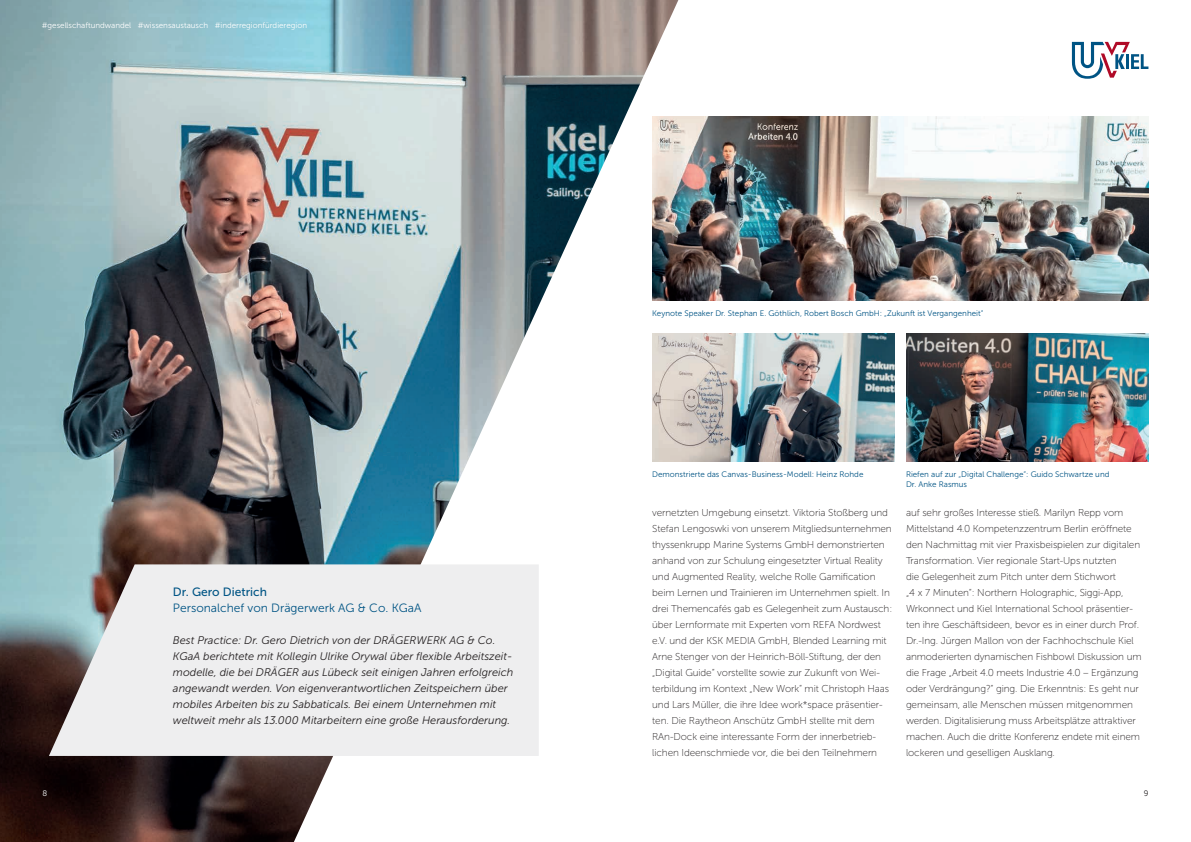
<style>
.page{position:relative;width:1191px;height:842px;background:#fff}
.page>*{position:absolute;margin:0;border:0;box-sizing:border-box;transform-origin:0 0}
.t1{font:12px "Museo Sans 300";color:#005484}
.t2{font:12px "Museo Sans 500";color:#005484}
.t3{font:italic 11px/16px "Museo Sans 300";color:#231f20}
.t4{font:10px/16px "Museo Sans 100";letter-spacing:-.01em;color:#231f20}
.t5{font:8px/9.6px "Museo Sans 300";color:#005484}
.t6{font:8px "Museo Sans 300";color:#fff}
.t7{font:8px "Museo Sans 300";color:#231f20}
</style>
<div class="page">
<img style="left:0;top:0;width:678px;height:842px">
<svg style="left:49px;top:564px;width:490px;height:192px;background:#e2e3e4"></svg>
<svg style="left:1072px;top:42px;width:76px;height:37px"></svg>
<img style="left:652px;top:116px;width:496px;height:184px">
<img style="left:906px;top:333px;width:242px;height:128px">
<img style="left:652px;top:333px;width:242px;height:128px">
<p class="t6" style="left:42px;top:21px;width:267px">#gesellschaftundwandel #wissensaustausch #inderregionfürdieregion</p>
<p class="t2" style="left:173px;top:586px;width:96px">Dr. Gero Dietrich</p>
<p class="t1" style="left:173px;top:602px;width:250px">Personalchef von Drägerwerk AG &amp; Co. KGaA</p>
<p class="t3" style="left:173px;top:633px;width:342px">Best Practice: Dr. Gero Dietrich von der DRÄGERWERK AG &amp; Co.<br>KGaA berichtete mit Kollegin Ulrike Orywal über flexible Arbeitszeit&shy;modelle, die bei DRÄGER aus Lübeck seit einigen Jahren erfolgreich angewandt werden. Von eigenverantwortlichen Zeitspeichern über mobiles Arbeiten bis zu Sabbaticals. Bei einem Unternehmen mit weltweit mehr als 13.000 Mitarbeitern eine große Herausforderung.</p>
<p class="t5" style="left:652px;top:309px;width:333px">Keynote Speaker Dr. Stephan E. Göthlich, Robert Bosch GmbH: „Zukunft ist Vergangenheit“</p>
<p class="t5" style="left:652px;top:470px;width:213px">Demonstrierte das Canvas-Business-Modell: Heinz Rohde</p>
<p class="t5" style="left:906px;top:470px;width:205px">Riefen auf zur „Digital Challenge“: Guido Schwartze und<br>Dr. Anke Rasmus</p>
<p class="t4" style="left:652px;top:505px;width:242px">vernetzten Umgebung einsetzt. Viktoria Stoßberg und Stefan Lengoswki von unserem Mitgliedsunternehmen thyssenkrupp Marine Systems GmbH demonstrierten anhand von zur Schulung eingesetzter Virtual Reality und Augmented Reality, welche Rolle Gamification beim Lernen und Trainieren im Unternehmen spielt. In drei Themencafés gab es Gelegenheit zum Austausch: über Lernformate mit Experten vom REFA Nordwest e.V. und der KSK MEDIA GmbH, Blended Learning mit Arne Stenger von der Heinrich-Böll-Stiftung, der den „Digital Guide“ vorstellte sowie zur Zukunft von Wei&shy;terbildung im Kontext „New Work“ mit Christoph Haas und Lars Müller, die ihre Idee work*space präsentier&shy;ten. Die Raytheon Anschütz GmbH stellte mit dem RAn-Dock eine interessante Form der innerbetrieb&shy;lichen Ideenschmiede vor, die bei den Teilnehmern</p>
<p class="t4" style="left:906px;top:505px;width:237px">auf sehr großes Interesse stieß. Marilyn Repp vom Mittelstand 4.0 Kompetenzzentrum Berlin eröffnete den Nachmittag mit vier Praxisbeispielen zur digitalen Transformation. Vier regionale Start-Ups nutzten<br>die Gelegenheit zum Pitch unter dem Stichwort<br>„4 x 7 Minuten“: Northern Holographic, Siggi-App, Wrkonnect und Kiel International School präsentier&shy;ten ihre Geschäftsideen, bevor es in einer durch Prof.<br>Dr.-Ing. Jürgen Mallon von der Fachhochschule Kiel anmoderierten dynamischen Fishbowl Diskussion um die Frage „Arbeit 4.0 meets Industrie 4.0 – Ergänzung oder Verdrängung?“ ging. Die Erkenntnis: Es geht nur gemeinsam, alle Menschen müssen mitgenommen werden. Digitalisierung muss Arbeitsplätze attraktiver machen. Auch die dritte Konferenz endete mit einem lockeren und geselligen Ausklang.</p>
<p class="t6" style="left:43px;top:789px;width:6px">8</p>
<p class="t7" style="left:1143px;top:789px;width:6px">9</p>
</div>
